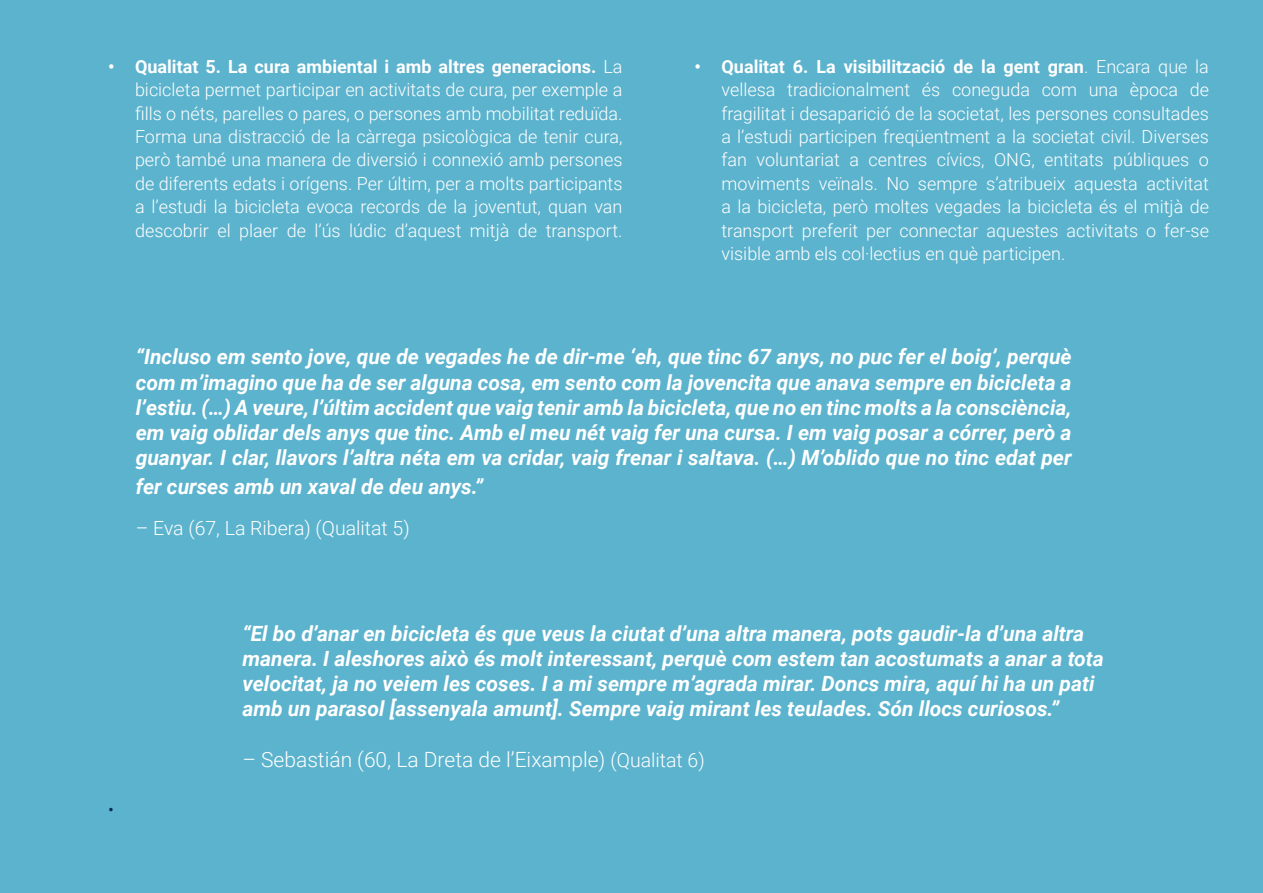
<style>
.page{position:relative;width:1263px;height:893px;background:#5cb3cd}
.page>*{position:absolute;margin:0;border:0;box-sizing:border-box;transform-origin:0 0}
.t1{font:italic 700 21px/25.2px "Roboto";color:#fff}
.t2{font:300 21px "Roboto";color:#fff}
.t3{font:300 19.5px "Roboto";color:#fff}
.t4{font:300 18px/23.4px "Roboto";color:#fff;text-align:justify}
.t5{font:300 18px "Roboto";color:#00275d}
.s1{font-weight:700}
.s2{font-size:19.5px}
</style>
<div class="page">
<p class="t4" style="left:135px;top:54px;width:489px;text-indent:-27px"><span class="s1">• Qualitat 5. La cura ambiental i amb altres generacions.</span> La bicicleta permet participar en activitats de cura, per exemple a fills o néts, parelles o pares, o persones amb mobilitat reduïda.<br>Forma una distracció de la càrrega psicològica de tenir cura, però també una manera de diversió i connexió amb persones de diferents edats i orígens. Per últim, per a molts participants a l’estudi la bicicleta evoca records de la joventut, quan van descobrir el plaer de l’ús lúdic d’aquest mitjà de transport.</p>
<p class="t4" style="left:721px;top:54px;width:489px;text-indent:-27px"><span class="s1">• Qualitat 6. La visibilització de la gent gran</span>. Encara que la vellesa tradicionalment és coneguda com una època de fragilitat i desaparició de la societat, les persones consultades a l’estudi participen freqüentment a la societat civil. Diverses fan voluntariat a centres cívics, ONG, entitats públiques o moviments veïnals. No sempre s’atribueix aquesta activitat a la bicicleta, però moltes vegades la bicicleta és el mitjà de transport preferit per connectar aquestes activitats o fer-se visible amb els col·lectius en què participen.</p>
<p class="t1" style="left:136px;top:343px;width:937px;text-align:justify">“Incluso em sento jove, que de vegades he de dir-me ‘eh, que tinc 67 anys, no puc fer el boig’, perquè com m’imagino que ha de ser alguna cosa, em sento com la jovencita que anava sempre en bicicleta a l’estiu. (…) A veure, l’últim accident que vaig tenir amb la bicicleta, que no en tinc molts a la consciència, em vaig oblidar dels anys que tinc. Amb el meu nét vaig fer una cursa. I em vaig posar a córrer, però a guanyar. I clar, llavors l’altra néta em va cridar, vaig frenar i saltava. (…) M’oblido que no tinc edat per</p>
<p class="t1" style="left:136px;top:473px;width:349px">fer curses amb un xaval de deu anys.”</p>
<p class="t3" style="left:136px;top:515px;width:276px">– Eva (67, La Ribera) (Qualitat 5)</p>
<p class="t5" style="left:108px;top:797px;width:7px">•</p>
<p class="t1" style="left:242px;top:620px;width:863px">“El bo d’anar en bicicleta és que veus la ciutat d’una altra manera, pots gaudir-la d’una altra manera. I aleshores això és molt interessant, perquè com estem tan acostumats a anar a tota velocitat, ja no veiem les coses. I a mi sempre m’agrada mirar. Doncs mira, aquí hi ha un pati amb un parasol [assenyala amunt]. Sempre vaig mirant les teulades. Són llocs curiosos.”</p>
<p class="t2" style="left:242px;top:744px;width:464px">– Sebastián (60, La Dreta de l’Eixample) <span class="s2">(Qualitat 6)</span></p>
</div>
